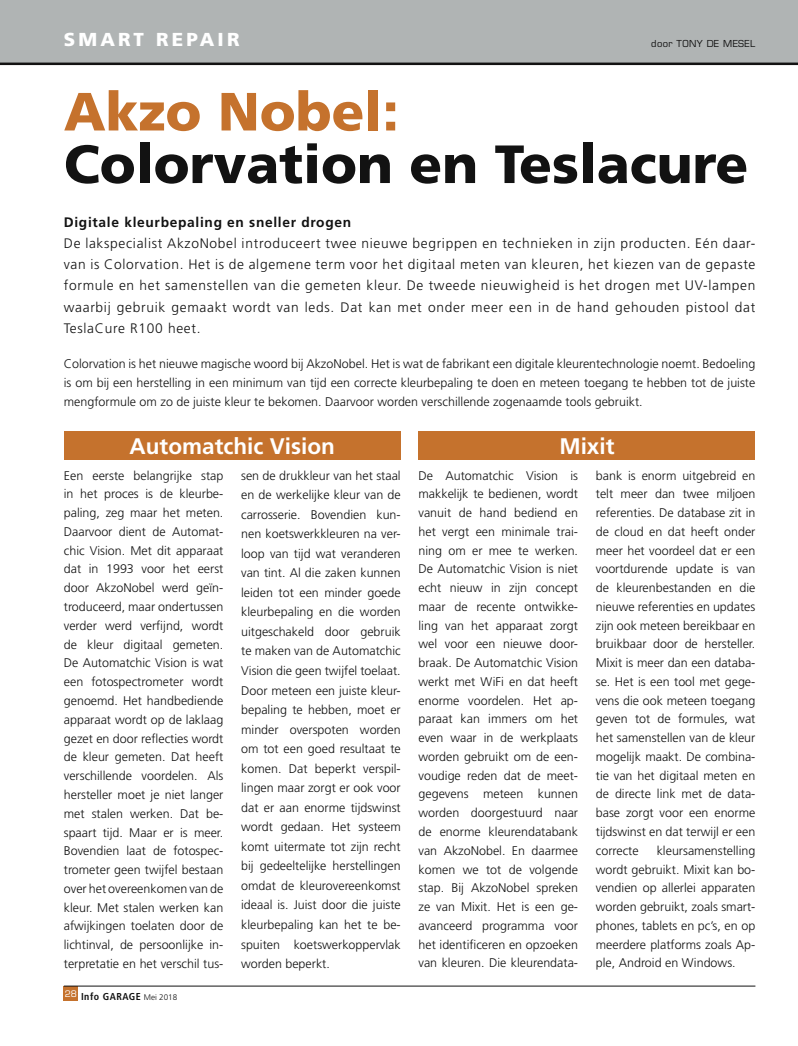
<style>
.page{position:relative;width:798px;height:1046px;background:#fff}
.page>*{position:absolute;margin:0;border:0;box-sizing:border-box;transform-origin:0 0}
.t1{font:900 53.75px "Frutiger";color:#121212}
.t2{font:900 53.75px "Frutiger";color:#c5722d}
.t3{font:700 22.5px "Frutiger";color:#fff}
.t4{font:900 18.75px "Frutiger";letter-spacing:.17em;color:#fff}
.t5{font:300 13.75px/21.2px "Frutiger";letter-spacing:.05em;color:#121212;text-align:justify}
.t6{font:700 13.75px "Frutiger";letter-spacing:.05em;color:#121212}
.t7{font:300 12.5px/18.8px "Frutiger";color:#121212;text-align:justify}
.t8{font:700 condensed 10px "Frutiger";letter-spacing:.05em;color:#121212}
.t9{font:9.38px "Eurostile";letter-spacing:.04em;color:#121212}
.s1{font-weight:300;font-stretch:normal;font-size:8.12px}
</style>
<div class="page">
<div style="left:64px;top:985px;width:14px;height:15px;background:#c5722d"></div>
<hr style="left:64px;top:985px;width:691px;height:1px;background:#121212">
<div style="left:0;top:0;width:797px;height:64px;background:#b0b4b4"></div>
<hr style="left:797px;top:0;width:1px;height:64px;background:#b0b4b4">
<hr style="left:0;top:63px;width:797px;height:2px;background:#121212">
<div style="left:64px;top:431px;width:336px;height:29px;background:#c5722d"></div>
<div style="left:418px;top:431px;width:337px;height:29px;background:#c5722d"></div>
<h3 class="t4" style="left:64px;top:28px;width:177px">smart repair</h3>
<p class="t9" style="left:651px;top:37px;width:106px">DOOR TONY DE MESEL</p>
<h1 class="t2" style="left:64px;top:79px;width:336px">Akzo Nobel:</h1>
<h1 class="t1" style="left:64px;top:132px;width:685px">Colorvation en Teslacure</h1>
<p class="t6" style="left:64px;top:214px;width:289px">Digitale kleurbepaling en sneller drogen</p>
<p class="t5" style="left:64px;top:232px;width:693px">De lakspecialist AkzoNobel introduceert twee nieuwe begrippen en technieken in zijn producten. Eén daar&shy;van is Colorvation. Het is de algemene term voor het digitaal meten van kleuren, het kiezen van de gepaste formule en het samenstellen van die gemeten kleur. De tweede nieuwigheid is het drogen met UV-lampen waarbij gebruik gemaakt wordt van leds. Dat kan met onder meer een in de hand gehouden pistool dat TeslaCure R100 heet.</p>
<p class="t7" style="left:64px;top:354px;width:693px">Colorvation is het nieuwe magische woord bij AkzoNobel. Het is wat de fabrikant een digitale kleurentechnologie noemt. Bedoeling is om bij een herstelling in een minimum van tijd een correcte kleurbepaling te doen en meteen toegang te hebben tot de juiste mengformule om zo de juiste kleur te bekomen. Daarvoor worden verschillende zogenaamde tools gebruikt.</p>
<h2 class="t3" style="left:129px;top:432px;width:207px">Automatchic Vision</h2>
<p class="t7" style="left:64px;top:465px;width:161px">Een eerste belangrijke stap in het proces is de kleurbe&shy;paling, zeg maar het meten.<br>Daarvoor dient de Automat&shy;chic Vision. Met dit apparaat dat in 1993 voor het eerst door AkzoNobel werd geïn&shy;troduceerd, maar ondertussen verder werd verfijnd, wordt de kleur digitaal gemeten.<br>De Automatchic Vision is wat een fotospectrometer wordt genoemd. Het handbediende apparaat wordt op de laklaag gezet en door reflecties wordt de kleur gemeten. Dat heeft verschillende voordelen. Als hersteller moet je niet langer met stalen werken. Dat be&shy;spaart tijd. Maar er is meer.<br>Bovendien laat de fotospec&shy;trometer geen twijfel bestaan over het overeenkomen van de kleur. Met stalen werken kan afwijkingen toelaten door de lichtinval, de persoonlijke in&shy;terpretatie en het verschil tus-</p>
<p class="t7" style="left:241px;top:465px;width:161px;line-height:19.5px">sen de drukkleur van het staal en de werkelijke kleur van de carrosserie. Bovendien kun&shy;nen koetswerkkleuren na ver&shy;loop van tijd wat veranderen van tint. Al die zaken kunnen leiden tot een minder goede kleurbepaling en die worden uitgeschakeld door gebruik te maken van de Automatchic Vision die geen twijfel toelaat.<br>Door meteen een juiste kleur&shy;bepaling te hebben, moet er minder overspoten worden om tot een goed resultaat te komen. Dat beperkt verspil&shy;lingen maar zorgt er ook voor dat er aan enorme tijdswinst wordt gedaan. Het systeem komt uitermate tot zijn recht bij gedeeltelijke herstellingen omdat de kleurovereenkomst ideaal is. Juist door die juiste kleurbepaling kan het te be&shy;spuiten koetswerkoppervlak worden beperkt.</p>
<h2 class="t3" style="left:559px;top:432px;width:57px">Mixit</h2>
<p class="t7" style="left:418px;top:465px;width:161px">De Automatchic Vision is makkelijk te bedienen, wordt vanuit de hand bediend en het vergt een minimale trai&shy;ning om er mee te werken.<br>De Automatchic Vision is niet echt nieuw in zijn concept maar de recente ontwikke&shy;ling van het apparaat zorgt wel voor een nieuwe door&shy;braak. De Automatchic Vision werkt met WiFi en dat heeft enorme voordelen. Het ap&shy;paraat kan immers om het even waar in de werkplaats worden gebruikt om de een&shy;voudige reden dat de meet&shy;gegevens meteen kunnen worden doorgestuurd naar de enorme kleurendatabank van AkzoNobel. En daarmee komen we tot de volgende stap. Bij AkzoNobel spreken ze van Mixit. Het is een ge&shy;avanceerd programma voor het identificeren en opzoeken van kleuren. Die kleurendata-</p>
<p class="t7" style="left:595px;top:465px;width:161px">bank is enorm uitgebreid en telt meer dan twee miljoen referenties. De database zit in de cloud en dat heeft onder meer het voordeel dat er een voortdurende update is van de kleurenbestanden en die nieuwe referenties en updates zijn ook meteen bereikbaar en bruikbaar door de hersteller.<br>Mixit is meer dan een databa&shy;se. Het is een tool met gege&shy;vens die ook meteen toegang geven tot de formules, wat het samenstellen van de kleur mogelijk maakt. De combina&shy;tie van het digitaal meten en de directe link met de data&shy;base zorgt voor een enorme tijdswinst en dat terwijl er een correcte</p>
<p class="t7" style="left:595px;top:840px;width:161px;text-indent:61px">kleursamenstelling wordt gebruikt. Mixit kan bo&shy;vendien op allerlei apparaten worden gebruikt, zoals smart&shy;phones, tablets en pc’s, en op meerdere platforms zoals Ap&shy;ple, Android en Windows.</p>
<p class="t8" style="left:65px;top:990px;width:114px"><sup>28</sup> Info GARAGE <span class="s1">Mei 2018</span></p>
</div>
